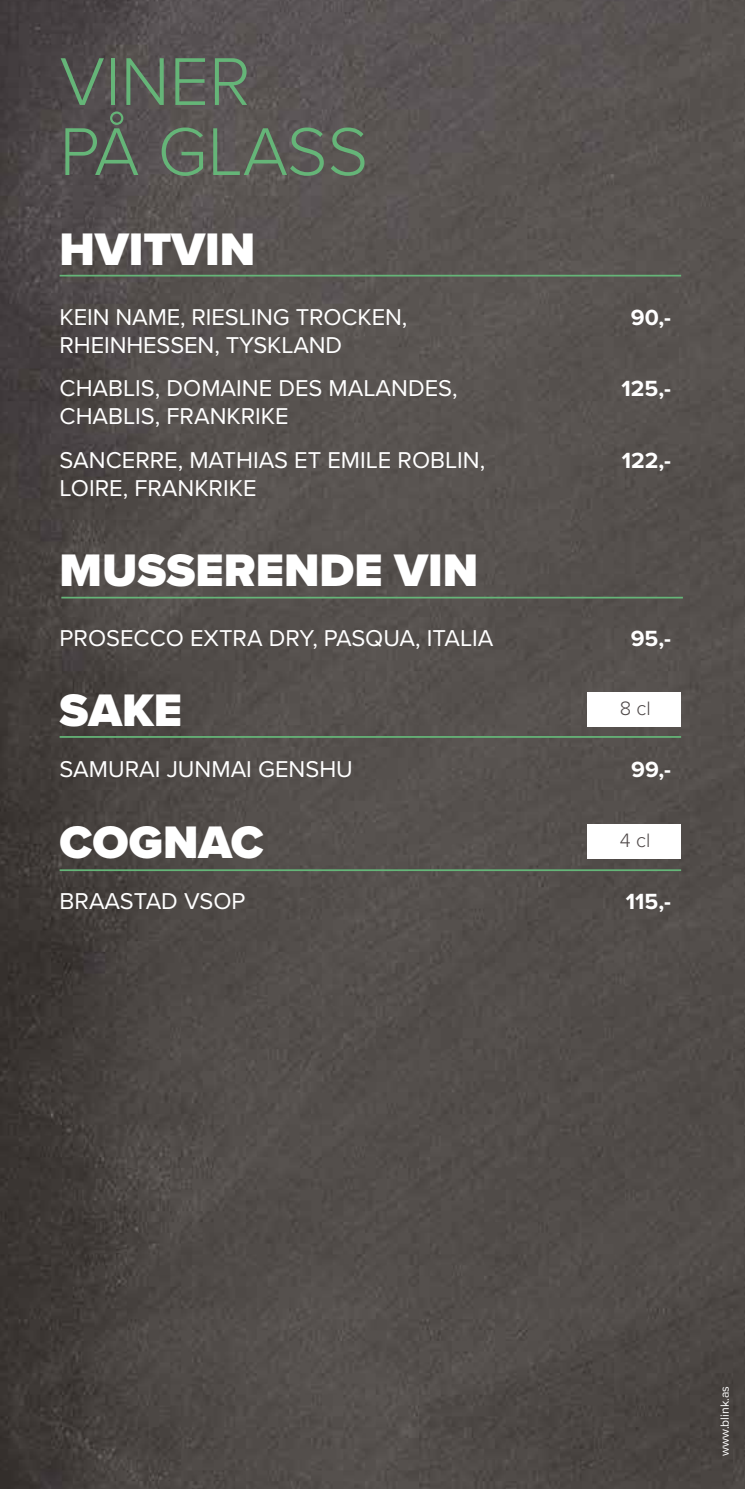
<style>
.page{position:relative;width:745px;height:1489px;background:#fff}
.page>*{position:absolute;margin:0;border:0;box-sizing:border-box;transform-origin:0 0}
.t1{font:300 70px/70px "Proxima Nova";color:#65b578}
.t2{font:900 47.25px "Proxima Nova";color:#fff}
.t3{font:23.8px/43.8px "Proxima Nova";color:#fff}
.t4{font:700 22.75px "Proxima Nova";color:#fff}
.t5{font:300 20.12px "Proxima Nova";color:#4f4949}
.t6{font:12.25px "Proxima Nova";color:#fff}
</style>
<div class="page">
<img style="left:0;top:0;width:744px;height:1488px">
<hr style="left:60px;top:275px;width:620px;height:1px;background:#65b578">
<hr style="left:61px;top:596px;width:621px;height:2px;background:#65b578">
<hr style="left:60px;top:736px;width:620px;height:1px;background:#65b578">
<hr style="left:60px;top:869px;width:620px;height:2px;background:#65b578">
<div style="left:587px;top:692px;width:93px;height:34px;background:#fff"></div>
<div style="left:587px;top:824px;width:93px;height:35px;background:#fff"></div>
<h1 class="t1" style="left:60px;top:43px;width:310px">VINER<br>PÅ GLASS</h1>
<h2 class="t2" style="left:60px;top:213px;width:197px">HVITVIN</h2>
<p class="t3" style="left:60px;top:294px;width:349px">KEIN NAME, RIESLING TROCKEN,</p>
<p class="t4" style="left:630px;top:300px;width:42px">90,-</p>
<p class="t3" style="left:60px;top:322px;width:399px">RHEINHESSEN, TYSKLAND<br>CHABLIS, DOMAINE DES MALANDES,</p>
<p class="t4" style="left:621px;top:372px;width:51px">125,-</p>
<p class="t3" style="left:60px;top:393px;width:427px">CHABLIS, FRANKRIKE<br>SANCERRE, MATHIAS ET EMILE ROBLIN,</p>
<p class="t3" style="left:60px;top:465px;width:198px">LOIRE, FRANKRIKE</p>
<h2 class="t2" style="left:60px;top:534px;width:420px">MUSSERENDE VIN</h2>
<p class="t4" style="left:621px;top:443px;width:51px">122,-</p>
<p class="t3" style="left:60px;top:614px;width:435px">PROSECCO EXTRA DRY, PASQUA, ITALIA</p>
<p class="t4" style="left:630px;top:621px;width:42px">95,-</p>
<h2 class="t2" style="left:60px;top:675px;width:124px">SAKE</h2>
<p class="t3" style="left:60px;top:746px;width:294px">SAMURAI JUNMAI GENSHU</p>
<p class="t4" style="left:630px;top:752px;width:41px">99,-</p>
<p class="t5" style="left:619px;top:693px;width:32px">8 cl</p>
<h2 class="t2" style="left:60px;top:806px;width:205px">COGNAC</h2>
<p class="t3" style="left:60px;top:877px;width:187px">BRAASTAD VSOP</p>
<p class="t4" style="left:625px;top:884px;width:47px">115,-</p>
<p class="t5" style="left:619px;top:825px;width:32px">4 cl</p>
<p class="t6" style="left:715px;top:1455px;width:71px;rotate:-90deg">www.blink.as</p>
</div>
